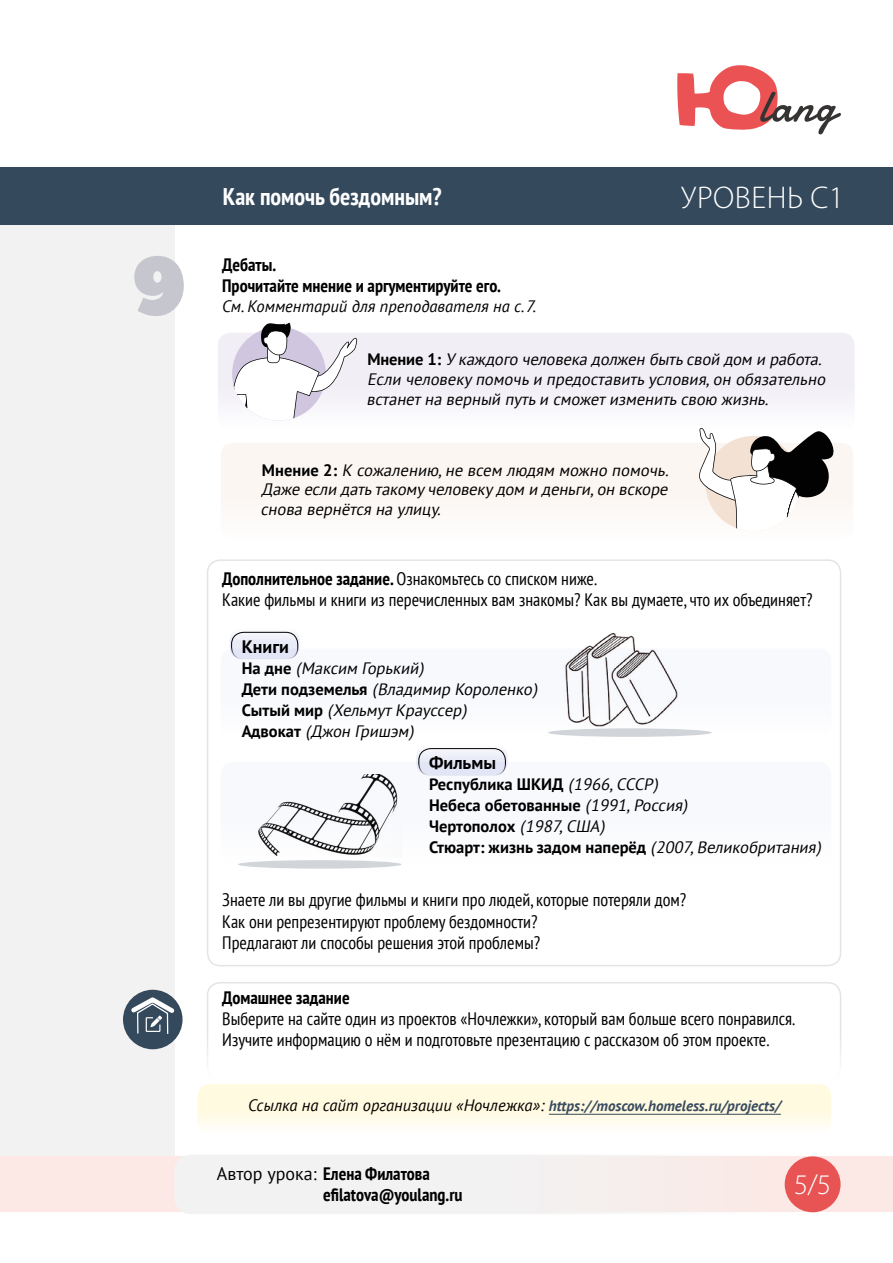
<style>
.page{position:relative;width:893px;height:1263px;background:#fff}
.page>*{position:absolute;margin:0;border:0;box-sizing:border-box;transform-origin:0 0}
.t1{font:82.5px "Peace Sans";color:#c5c6ce}
.t2{font:300 31.5px "Myriad Pro";letter-spacing:.02em;color:#fff}
.t3{font:300 28.5px "Myriad Pro";color:#fff}
.t4{font:700 condensed 24px "PT Sans";color:#fff}
.t5{font:condensed 18px/21px "PT Sans";color:#000}
.t6{font:700 condensed 18px/21px "PT Sans";color:#000}
.t7{font:700 18px "PT Sans";color:#000}
.t8{font:italic 16.5px/19.8px "PT Sans";color:#000}
.t9{font:700 16.5px/21px "PT Sans";color:#000}
.t10{font:italic 16.5px "PT Sans";color:#000}
.t11{font:italic 700 15px "PT Sans";color:#394b5f}
.s1{font-weight:700;font-style:normal}
.s2{font-weight:700}
.s3{font-weight:400;font-style:italic}
.s4{font-weight:400;font-size:16.5px;color:#000}
.s5{font-weight:400;font-stretch:normal}
</style>
<div class="page">
<div style="left:0;top:184px;width:174px;height:996px;background:#f3f2f2"></div>
<div style="left:0;top:1156px;width:893px;height:56px;background:#fce9e5"></div>
<div style="left:785px;top:1156px;width:56px;height:56px;background:#e85454;border-radius:50%"></div>
<div style="left:0;top:167px;width:893px;height:57px;background:#34495c"></div>
<svg style="left:677px;top:65px;width:164px;height:69px"></svg>
<div style="left:221px;top:762px;width:610px;height:102px;background:#f8f9fd;border-radius:13px"></div>
<div style="left:198px;top:1084px;width:633px;height:50px;background:linear-gradient(to bottom,#fff9d8,#fffdf4);border-radius:13px"></div>
<div style="left:221px;top:648px;width:610px;height:90px;background:#f8f9fd;border-radius:13px"></div>
<div style="left:174px;top:1154px;width:602px;height:60px;background:#f3f2f2;border-radius:17px"></div>
<hr style="left:549px;top:1114px;width:232px;height:1px;background:#394b5f">
<div style="left:207px;top:982px;width:634px;height:98px;border:2px solid #e5e4e4;border-radius:13px"></div>
<div style="left:123px;top:990px;width:60px;height:59px;background:#34495c;border-radius:50%"></div>
<svg style="left:127px;top:994px;width:51px;height:41px"></svg>
<svg style="left:230px;top:627px;width:69px;height:32px"></svg>
<svg style="left:416px;top:743px;width:91px;height:32px"></svg>
<div style="left:232px;top:632px;width:66px;height:27px;background:#e9ebf7;border-radius:12px"></div>
<div style="left:231px;top:632px;width:67px;height:28px;border:1px solid #000;border-radius:12px"></div>
<div style="left:419px;top:749px;width:86px;height:27px;background:linear-gradient(to right,#e8ebf7,#e6e8f5);border-radius:12px"></div>
<div style="left:418px;top:748px;width:88px;height:28px;border:1px solid #000;border-radius:12px"></div>
<div style="left:207px;top:559px;width:634px;height:407px;border:2px solid #e5e4e4;border-radius:13px"></div>
<div style="left:218px;top:333px;width:637px;height:98px;background:#f1eef6;border-radius:13px"></div>
<div style="left:219px;top:441px;width:636px;height:101px;background:#fcf6f2;border-radius:13px"></div>
<div style="left:218px;top:440px;width:638px;height:103px;border:3px solid #fff;border-radius:13px"></div>
<svg style="left:232px;top:323px;width:126px;height:98px"></svg>
<svg style="left:699px;top:428px;width:138px;height:103px"></svg>
<div style="left:548px;top:728px;width:164px;height:9px;background:#d1d4d9;border-radius:50%"></div>
<div style="left:238px;top:860px;width:164px;height:9px;background:#d1d4d9;border-radius:50%"></div>
<img style="left:559px;top:633px;width:122px;height:98px">
<img style="left:258px;top:774px;width:140px;height:82px">
<h1 class="t1" style="left:132px;top:231px;width:57px">9</h1>
<h3 class="t4" style="left:223px;top:181px;width:220px">Как помочь бездомным?</h3>
<h2 class="t2" style="left:681px;top:180px;width:164px">УРОВЕНЬ C1</h2>
<p class="t6" style="left:222px;top:254px;width:280px">Дебаты.<br>Прочитайте мнение и аргументируйте его.</p>
<p class="t10" style="left:222px;top:296px;width:316px">См. Комментарий для преподавателя на с. 7.</p>
<p class="t8" style="left:366px;top:349px;width:464px"><span class="s1">М н е н и е 1 :</span> У каждого человека должен бытьсвой дом и работа.<br>Если человекупомочьи предоставитьусловия,он обязательно встанетна верный путьи сможетизменитьсвою жизнь.</p>
<p class="t8" style="left:261px;top:459px;width:413px;text-align:justify"><span class="s1">М н е н и е 2 :</span> К сожалению,не всем людям можно помочь.<br>Даже если датьтакомучеловекудом и деньги,он вскоре снова вернётся на улицу.</p>
<p class="t5" style="left:222px;top:568px;width:592px"><span class="s2">Дополнительное задание.</span> Ознакомьтесь со списком ниже.<br>Какие фильмы и книги из перечисленных вам знакомы? Как вы думаете, что их объединяет?</p>
<p class="t7" style="left:242px;top:635px;width:49px">Книги</p>
<p class="t8" style="left:242px;top:658px;width:297px;line-height:21px"><span class="s1">Н а д н е</span> (Максим Горький)<br><span class="s1">Дети п одз е м ел ья</span> (Владимир Короленко)<br><span class="s1">С ы т ы й м и р</span> (ХельмутКрауссер)<br><span class="s1">Ад в о кат</span> (Джон Гришэм)</p>
<p class="t7" style="left:429px;top:750px;width:68px">Фильмы</p>
<p class="t9" style="left:429px;top:773px;width:393px">Республика ШКИД <span class="s3">(1966,СССР)<br></span>Небеса обетованные <span class="s3">(1991,Россия)<br></span>Чертополох <span class="s3">(1987,США)<br></span>Стюарт: жизнь задом наперёд <span class="s3">(2007,Великобритания)</span></p>
<p class="t5" style="left:222px;top:888px;width:466px;line-height:21.6px">Знаете ли вы другие фильмы и книги про людей, которые потеряли дом?<br>Как они репрезентируют проблему бездомности?<br>Предлагают ли способы решения этой проблемы?</p>
<p class="t6" style="left:222px;top:986px;width:129px">Домашнее задание</p>
<p class="t5" style="left:222px;top:1007px;width:575px">Выберите на сайте один из проектов «Ночлежки», который вам больше всего понравился.<br>Изучите информацию о нём и подготовьте презентацию с рассказом об этом проекте.</p>
<p class="t11" style="left:248px;top:1096px;width:534px"><span class="s4">Ссылка на сайт организации «Ночлежка»:</span> https://moscow.homeless.ru/projects/</p>
<p class="t6" style="left:323px;top:1163px;width:141px;text-indent:-106px"><span class="s5">Автор урока:</span> Елена Филатова efilatova@youlang.ru</p>
<h3 class="t3" style="left:794px;top:1169px;width:39px">5/5</h3>
</div>
